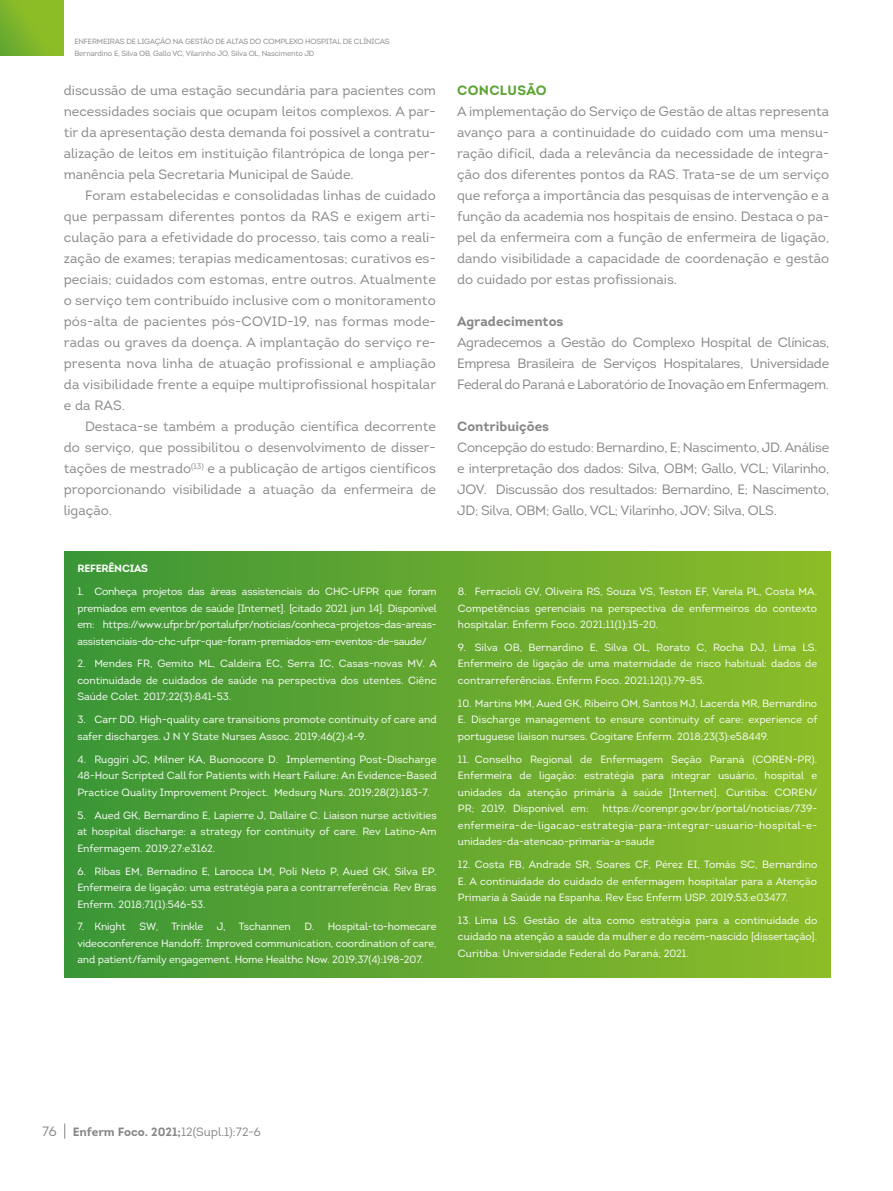
<style>
.page{position:relative;width:893px;height:1191px;background:#fff}
.page>*{position:absolute;margin:0;border:0;box-sizing:border-box;transform-origin:0 0}
.t1{font:13.5px/21px "Intro";color:#878787;text-align:justify}
.t2{font:700 13.5px "Intro";color:#878787}
.t3{font:700 13.5px "Intro";letter-spacing:.025em;color:#5aa331}
.t4{font:700 12px "Intro";color:#878787}
.t5{font:10.5px/16.5px "Intro";color:#fff;text-align:justify}
.t6{font:700 10.5px "Intro";letter-spacing:-.02em;color:#fff}
.t7{font:7.5px "Intro";letter-spacing:-.02em;color:#878787}
.s1{font-weight:400;font-size:13.5px}
.s2{font-weight:400}
</style>
<div class="page">
<svg style="left:0;top:0;width:64px;height:56px;background:#83b729"></svg>
<div style="left:65px;top:551px;width:765px;height:426px;background:linear-gradient(to right,#3c9537,#8ebc28)"></div>
<svg style="left:64px;top:1123px;width:1px;height:15px"></svg>
<p class="t7" style="left:74px;top:37px;width:10px">Enfermeiras</p>
<p class="t7" style="left:126px;top:37px;width:17px">de liga</p>
<p class="t7" style="left:155px;top:37px;width:36px">ção na gest</p>
<p class="t7" style="left:203px;top:37px;width:29px">ãode altas</p>
<p class="t7" style="left:250px;top:37px;width:20px">do complexo</p>
<p class="t7" style="left:305px;top:37px;width:6px">hospital</p>
<p class="t7" style="left:343px;top:37px;width:29px">de clínicas</p>
<p class="t7" style="left:74px;top:49px;width:242px">Bernardino E, Silva OB, Gallo VC, Vilarinho JO, Silva OL, Nascimento JD</p>
<p class="t1" style="left:64px;top:80px;width:374px">discussão de uma estação secundária para pacientes com necessidades sociais que ocupam leitos complexos. A par&shy;tir da apresentação desta demanda foi possível a contratu&shy;alização de leitos em instituição filantrópica de longa per&shy;manência pela Secretaria Municipal de Saúde.</p>
<p class="t1" style="left:64px;top:185px;width:374px;text-indent:21px">Foram estabelecidas e consolidadas linhas de cuidado que perpassam diferentes pontos da RAS e exigem arti&shy;culação para a efetividade do processo, tais como a reali&shy;zação de exames; terapias medicamentosas; curativos es&shy;peciais; cuidados com estomas, entre outros. Atualmente o serviço tem contribuído inclusive com o monitoramento pós-alta de pacientes pós-COVID-19, nas formas mode&shy;radas ou graves da doença. A implantação do serviço re&shy;presenta nova linha de atuação profissional e ampliação da visibilidade frente a equipe multiprofissional hospitalar e da RAS.</p>
<p class="t1" style="left:64px;top:416px;width:374px;text-indent:21px">Destaca-se também a produção científica decorrente do serviço, que possibilitou o desenvolvimento de disser&shy;tações de mestrado<sup>(13)</sup> e a publicação de artigos científicos proporcionando visibilidade a atuação da enfermeira de ligação.</p>
<p class="t6" style="left:77px;top:562px;width:72px">REFERÊNCIAS</p>
<p class="t5" style="left:77px;top:583px;width:361px">1. Conheça projetos das áreas assistenciais do CHC-UFPR que foram premiados em eventos de saúde [Internet]. [citado 2021 jun 14]. Disponível em: https://www.ufpr.br/portalufpr/noticias/conheca-projetos-das-areas&shy;assistenciais-do-chc-ufpr-que-foram-premiados-em-eventos-de-saude/</p>
<p class="t5" style="left:77px;top:655px;width:361px">2. Mendes FR, Gemito ML, Caldeira EC, Serra IC, Casas-novas MV. A continuidade de cuidados de saúde na perspectiva dos utentes. Ciênc Saúde Colet. 2017;22(3):841-53.</p>
<p class="t5" style="left:77px;top:711px;width:361px">3. Carr DD. High-quality care transitions promote continuity of care and safer discharges. J N Y State Nurses Assoc. 2019;46(2):4-9.</p>
<p class="t5" style="left:77px;top:751px;width:361px">4. Ruggiri JC, Milner KA, Buonocore D. Implementing Post-Discharge 48-Hour Scripted Call for Patients with Heart Failure: An Evidence-Based Practice Quality Improvement Project. Medsurg Nurs. 2019;28(2):183-7.</p>
<p class="t5" style="left:77px;top:806px;width:361px">5. Aued GK, Bernardino E, Lapierre J, Dallaire C. Liaison nurse activities at hospital discharge: a strategy for continuity of care. Rev Latino-Am Enfermagem. 2019;27:e3162.</p>
<p class="t5" style="left:77px;top:862px;width:361px">6. Ribas EM, Bernadino E, Larocca LM, Poli Neto P, Aued GK, Silva EP.<br>Enfermeira de ligação: uma estratégia para a contrarreferência. Rev Bras Enferm. 2018;71(1):546-53.</p>
<p class="t5" style="left:77px;top:918px;width:50px">7. Knight</p>
<p class="t5" style="left:139px;top:918px;width:20px">SW,</p>
<p class="t5" style="left:171px;top:918px;width:33px">Trinkle</p>
<p class="t5" style="left:217px;top:918px;width:10px">J,</p>
<p class="t5" style="left:239px;top:918px;width:53px">Tschannen</p>
<p class="t5" style="left:77px;top:918px;width:361px;text-indent:227px">D. Hospital-to-homecare videoconference Handoff: Improved communication, coordination of care, and patient/family engagement. Home Healthc Now. 2019;37(4):198-207.</p>
<p class="t3" style="left:457px;top:82px;width:91px">CONCLUSÃO</p>
<p class="t1" style="left:457px;top:101px;width:374px">A implementação do Serviço de Gestão de altas representa avanço para a continuidade do cuidado com uma mensu&shy;ração difícil, dada a relevância da necessidade de integra&shy;ção dos diferentes pontos da RAS. Trata-se de um serviço que reforça a importância das pesquisas de intervenção e a função da academia nos hospitais de ensino. Destaca o pa&shy;pel da enfermeira com a função de enfermeira de ligação, dando visibilidade a capacidade de coordenação e gestão do cuidado por estas profissionais.</p>
<p class="t2" style="left:457px;top:313px;width:108px">Agradecimentos</p>
<p class="t1" style="left:457px;top:332px;width:374px">Agradecemos a Gestão do Complexo Hospital de Clínicas, Empresa Brasileira de Serviços Hospitalares, Universidade Federal do Paraná e Laboratório de Inovação em Enfermagem.</p>
<p class="t2" style="left:457px;top:418px;width:93px">Contribuições</p>
<p class="t1" style="left:457px;top:437px;width:374px">Concepção do estudo: Bernardino, E; Nascimento, JD. Análise e interpretação dos dados: Silva, OBM; Gallo, VCL; Vilarinho, JOV. Discussão dos resultados: Bernardino, E; Nascimento, JD; Silva, OBM; Gallo, VCL; Vilarinho, JOV; Silva, OLS.</p>
<p class="t5" style="left:458px;top:583px;width:361px">8. Ferracioli GV, Oliveira RS, Souza VS, Teston EF, Varela PL, Costa MA.<br>Competências gerenciais na perspectiva de enfermeiros do contexto hospitalar. Enferm Foco. 2021;11(1):15-20.</p>
<p class="t5" style="left:458px;top:639px;width:361px">9. Silva OB, Bernardino E, Silva OL, Rorato C, Rocha DJ, Lima LS.<br>Enfermeiro de ligação de uma maternidade de risco habitual: dados de contrarreferências. Enferm Foco. 2021;12(1):79-85.</p>
<p class="t5" style="left:458px;top:695px;width:361px">10. Martins MM, Aued GK, Ribeiro OM, Santos MJ, Lacerda MR, Bernardino E. Discharge management to ensure continuity of care: experience of portuguese liaison nurses. Cogitare Enferm. 2018;23(3):e58449.</p>
<p class="t5" style="left:458px;top:751px;width:361px">11. Conselho Regional de Enfermagem Seção Paraná (COREN-PR).<br>Enfermeira de ligação: estratégia para integrar usuário, hospital e unidades da atenção primária à saúde [Internet]. Curitiba: COREN/ PR; 2019. Disponível em:</p>
<p class="t5" style="left:458px;top:800px;width:361px;text-indent:144px">https://corenpr.gov.br/portal/noticias/739- enfermeira-de-ligacao-estrategia-para-integrar-usuario-hospital-e&shy;unidades-da-atencao-primaria-a-saude</p>
<p class="t5" style="left:458px;top:856px;width:361px">12. Costa FB, Andrade SR, Soares CF, Pérez EI, Tomás SC, Bernardino E. A continuidade do cuidado de enfermagem hospitalar para a Atenção Primaria à Saúde na Espanha. Rev Esc Enferm USP. 2019;53:e03477.</p>
<p class="t5" style="left:458px;top:912px;width:361px">13. Lima LS. Gestão de alta como estratégia para a continuidade do cuidado na atenção a saúde da mulher e do recém-nascido [dissertação].<br>Curitiba: Universidade Federal do Paraná; 2021.</p>
<p class="t4" style="left:42px;top:1123px;width:220px"><span class="s1">76</span> Enferm Foco. 2021;<span class="s2">12(Supl.1):72-6</span></p>
</div>
